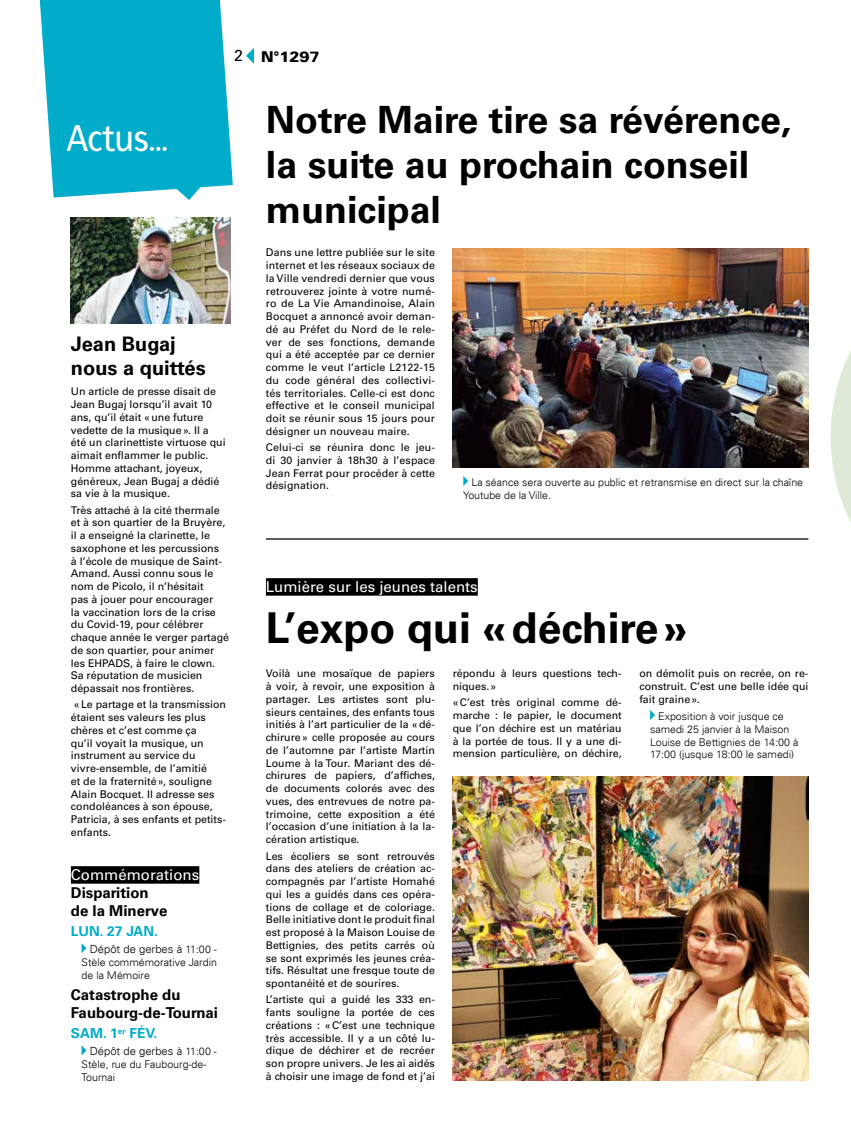
<style>
.page{position:relative;width:851px;height:1134px;background:#fff}
.page>*{position:absolute;margin:0;border:0;box-sizing:border-box;transform-origin:0 0}
.t1{font:700 42.5px "Univers LT Std";color:#000}
.t2{font:700 37.5px/45px "Univers LT Std";color:#000}
.t3{font:37.5px "Francophil Sans";color:#fff}
.t4{font:700 20px/24px "Univers LT Std";color:#000}
.t5{font:700 15px/18px "Univers LT Std";color:#000}
.t6{font:15px "Univers LT Std";color:#fff}
.t7{font:900 15px "Univers 75";color:#000}
.t8{font:700 13.75px "Univers LT Std";color:#00acc9}
.t9{font:300 11.25px "Univers LT";color:#000}
.t10{font:10.62px/12.8px "Univers LT Std";color:#000;text-align:justify}
.t11{font:300 10.62px/12.8px "Univers LT";color:#000}
.s1{font-family:"Univers LT Std";font-weight:400;font-size:16px}
.s2{font-size:10.62px}
</style>
<div class="page">
<svg style="left:650px;top:710px;width:5px;height:10px"></svg>
<svg style="left:246px;top:48px;width:8px;height:16px"></svg>
<img style="left:452px;top:776px;width:356px;height:305px">
<div style="left:266px;top:578px;width:211px;height:18px;background:#000"></div>
<hr style="left:266px;top:538px;width:542px;height:2px;background:#000">
<img style="left:71px;top:217px;width:159px;height:106px">
<div style="left:71px;top:866px;width:128px;height:18px;background:#000"></div>
<svg style="left:81px;top:943px;width:6px;height:10px"></svg>
<svg style="left:81px;top:1045px;width:6px;height:10px"></svg>
<svg style="left:830px;top:353px;width:20px;height:167px"></svg>
<img style="left:452px;top:249px;width:356px;height:219px">
<svg style="left:463px;top:476px;width:5px;height:10px"></svg>
<svg style="left:40px;top:0;width:193px;height:200px;background:#1ab4ce"></svg>
<h2 class="t3" style="left:66px;top:116px;width:103px">Actus...</h2>
<h3 class="t7" style="left:234px;top:47px;width:87px"><span class="s1">2</span> N°1297</h3>
<h2 class="t2" style="left:266px;top:98px;width:527px">Notre Maire tire sa révérence, la suite au prochain conseil municipal</h2>
<h3 class="t4" style="left:71px;top:332px;width:136px">Jean Bugaj nous a quittés</h3>
<p class="t10" style="left:71px;top:385px;width:156px;text-align:left">Un article de presse disait de<br>Jean Bugaj lorsqu’il avait 10 ans, qu’il était «une future vedette de la musique». Il a été un clarinettiste virtuose qui aimait enflammer le public.<br>Homme attachant, joyeux, généreux, Jean Bugaj a dédié sa vie à la musique.</p>
<p class="t10" style="left:71px;top:503px;width:160px;text-align:left">Très attaché à la cité thermale et à son quartier de la Bruyère, il a enseigné la clarinette, le saxophone et les percussions<br>à l’école de musique de Saint-<br>Amand. Aussi connu sous le nom de Picolo, il n’hésitait<br>pas à jouer pour encourager<br>la vaccination lors de la crise du Covid-19, pour célébrer chaque année le verger partagé de son quartier, pour animer les EHPADS, à faire le clown.<br>Sa réputation de musicien dépassait nos frontières.</p>
<p class="t10" style="left:71px;top:698px;width:157px;text-align:left">«Le partage et la transmission étaient ses valeurs les plus chères et c’est comme ça<br>qu’il voyait la musique, un instrument au service du vivre-ensemble, de l’amitié<br>et de la fraternité», souligne<br>Alain Bocquet. Il adresse ses condoléances à son épouse,<br>Patricia, à ses enfants et petits&shy;enfants.</p>
<h3 class="t6" style="left:71px;top:866px;width:130px">Commémorations</h3>
<h3 class="t5" style="left:71px;top:884px;width:98px">Disparition de la Minerve</h3>
<p class="t8" style="left:71px;top:923px;width:88px">LUN. 27 JAN.</p>
<p class="t9" style="left:90px;top:942px;width:129px">Dépôt de gerbes à <span class="s2">11:00 -</span></p>
<p class="t11" style="left:81px;top:956px;width:137px">Stèle commémorative Jardin de la Mémoire</p>
<h3 class="t5" style="left:71px;top:986px;width:149px">Catastrophe du<br>Faubourg-de-Tournai</h3>
<p class="t8" style="left:71px;top:1025px;width:88px">SAM. 1<sup>er</sup> FÉV.</p>
<p class="t9" style="left:90px;top:1044px;width:129px">Dépôt de gerbes à <span class="s2">11:00 -</span></p>
<p class="t11" style="left:81px;top:1058px;width:126px">Stèle, rue du Faubourg-de-<br>Tournai</p>
<p class="t10" style="left:266px;top:246px;width:170px">Dans une lettre publiée sur le site internet et les réseaux sociaux de la Ville vendredi dernier que vous retrouverez jointe à votre numé&shy;ro de La Vie Amandinoise, Alain Bocquet a annoncé avoir deman&shy;dé au Préfet du Nord de le rele&shy;ver de ses fonctions, demande qui a été acceptée par ce dernier comme le veut l’article L2122-15 du code général des collectivi&shy;tés territoriales. Celle-ci est donc effective et le conseil municipal doit se réunir sous 15 jours pour désigner un nouveau maire.</p>
<p class="t10" style="left:266px;top:441px;width:170px">Celui-ci se réunira donc le jeu&shy;di 30 janvier à 18h30 à l’espace Jean Ferrat pour procéder à cette désignation.</p>
<p class="t11" style="left:463px;top:476px;width:341px;text-indent:8px">La séance sera ouverte au public et retransmise en direct sur la chaîne<br>Youtube de la Ville.</p>
<h3 class="t6" style="left:266px;top:578px;width:213px">Lumière sur les jeunes talents</h3>
<h1 class="t1" style="left:266px;top:603px;width:423px">L’expo qui «déchire»</h1>
<p class="t10" style="left:266px;top:667px;width:170px">Voilà une mosaïque de papiers à voir, à revoir, une exposition à partager. Les artistes sont plu&shy;sieurs centaines, des enfants tous initiés à l’art particulier de la «dé&shy;chirure» celle proposée au cours de l’automne par l’artiste Martin Loume à la Tour. Mariant des dé&shy;chirures de papiers, d’affiches, de documents colorés avec des vues, des entrevues de notre pa&shy;trimoine, cette exposition a été l’occasion d’une initiation à la la&shy;cération artistique.</p>
<p class="t10" style="left:266px;top:849px;width:170px">Les écoliers se sont retrouvés dans des ateliers de création ac&shy;compagnés par l’artiste Homahé qui les a guidés dans ces opéra&shy;tions de collage et de coloriage.<br>Belle initiative dont le produit final est proposé à la Maison Louise de Bettignies, des petits carrés où se sont exprimés les jeunes créa&shy;tifs. Résultat une fresque toute de spontanéité et de sourires.</p>
<p class="t10" style="left:266px;top:993px;width:170px">L’artiste qui a guidé les 333 en&shy;fants souligne la portée de ces créations : «C’est une technique très accessible. Il y a un côté lu&shy;dique de déchirer et de recréer son propre univers. Je les ai aidés à choisir une image de fond et j’ai</p>
<p class="t10" style="left:452px;top:667px;width:170px">répondu à leurs questions tech&shy;niques.»</p>
<p class="t10" style="left:452px;top:696px;width:170px">«C’est très original comme dé&shy;marche : le papier, le document que l’on déchire est un matériau à la portée de tous. Il y a une di&shy;mension particulière, on déchire,</p>
<p class="t10" style="left:639px;top:667px;width:170px">on démolit puis on recrée, on re&shy;construit. C’est une belle idée qui fait graine».</p>
<p class="t11" style="left:650px;top:710px;width:150px;text-indent:8px">Exposition à voir jusque ce samedi 25 janvier à la Maison<br>Louise de Bettignies de 14:00 à<br>17:00 (jusque 18:00 le samedi)</p>
</div>
